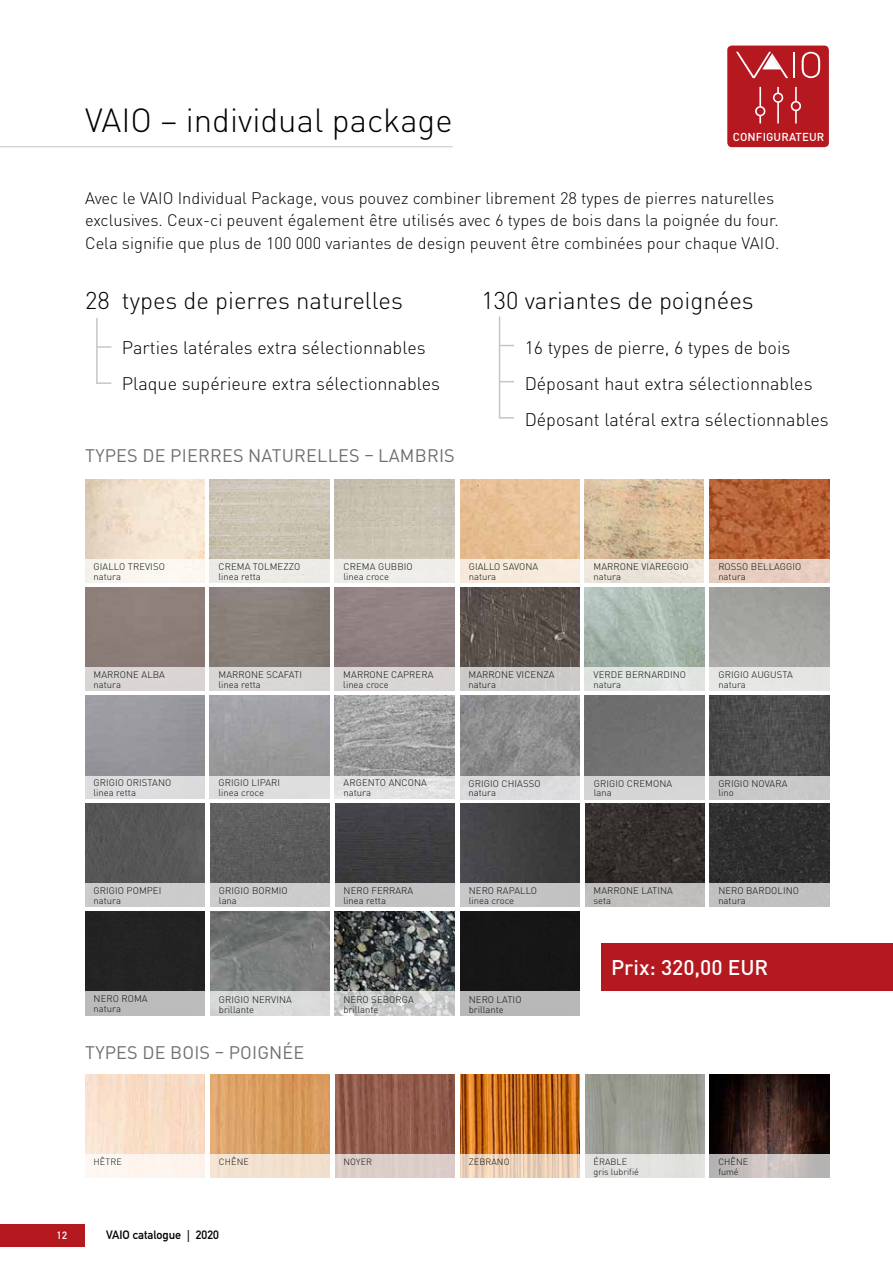
<style>
.page{position:relative;width:893px;height:1263px;background:#fff}
.page>*{position:absolute;margin:0;border:0;box-sizing:border-box;transform-origin:0 0}
.t1{font:300 33px "DINOT";color:#000}
.t2{font:300 24px "DINOT";color:#000}
.t3{font:500 21px "DINOT";color:#fff}
.t4{font:300 18px/36px "DINOT";color:#000}
.t5{font:18px "DINOT";letter-spacing:.01em;color:#706f6f}
.t6{font:300 16.5px/22.4px "DINOT";color:#000}
.t7{font:12px "DIN Mittelschrift Std";color:#000}
.t8{font:500 11.4px "DINOT";letter-spacing:.01em;color:#fff}
.t9{font:10.5px "DIN Mittelschrift Std";color:#fff}
.t10{font:300 9.45px/9.8px "DINOT";letter-spacing:.01em;color:#07110c}
.t11{font:300 9px/9.8px "DINOT";letter-spacing:.01em;color:#07110c}
</style>
<div class="page">
<div style="left:0;top:1225px;width:85px;height:22px;background:#b41920"></div>
<div style="left:85px;top:911px;width:119px;height:80px;background:#232323"></div>
<img style="left:210px;top:911px;width:119px;height:80px">
<img style="left:335px;top:911px;width:119px;height:80px">
<div style="left:460px;top:911px;width:119px;height:80px;background:#161616"></div>
<img style="left:210px;top:803px;width:120px;height:80px">
<div style="left:85px;top:803px;width:119px;height:80px;background:#575757"></div>
<img style="left:710px;top:803px;width:119px;height:80px">
<img style="left:585px;top:803px;width:119px;height:80px">
<img style="left:335px;top:803px;width:119px;height:80px">
<img style="left:460px;top:803px;width:120px;height:80px">
<img style="left:335px;top:695px;width:119px;height:81px">
<div style="left:585px;top:696px;width:119px;height:80px;background:#707070"></div>
<img style="left:710px;top:696px;width:119px;height:80px">
<img style="left:460px;top:696px;width:119px;height:80px">
<img style="left:460px;top:479px;width:119px;height:80px">
<img style="left:584px;top:479px;width:120px;height:80px">
<img style="left:85px;top:479px;width:119px;height:80px">
<img style="left:210px;top:479px;width:119px;height:80px">
<img style="left:335px;top:479px;width:119px;height:80px">
<img style="left:709px;top:479px;width:120px;height:80px">
<img style="left:460px;top:587px;width:119px;height:80px">
<img style="left:210px;top:587px;width:119px;height:80px">
<img style="left:585px;top:587px;width:119px;height:80px">
<div style="left:601px;top:943px;width:292px;height:48px;background:#b41920"></div>
<img style="left:335px;top:1074px;width:119px;height:80px">
<img style="left:710px;top:1074px;width:119px;height:80px">
<img style="left:85px;top:1074px;width:119px;height:80px">
<img style="left:460px;top:1074px;width:120px;height:80px">
<img style="left:210px;top:1074px;width:120px;height:80px">
<img style="left:585px;top:1074px;width:119px;height:80px">
<div style="left:85px;top:883px;width:744px;height:24px;background:#c3c3c3"></div>
<svg style="left:85px;top:776px;width:744px;height:23px;background:#d9d9da"></svg>
<svg style="left:85px;top:667px;width:744px;height:24px;background:#dbd9d8"></svg>
<svg style="left:85px;top:559px;width:744px;height:24px;background:#f0e7de"></svg>
<svg style="left:85px;top:1154px;width:744px;height:24px;background:#e5d9d0"></svg>
<svg style="left:85px;top:991px;width:494px;height:24px;background:#c7c8c8"></svg>
<hr style="left:96px;top:318px;width:2px;height:66px;background:#c6c6c6">
<hr style="left:499px;top:316px;width:1px;height:103px;background:#c6c6c6">
<svg style="left:98px;top:346px;width:13px;height:2px"></svg>
<svg style="left:500px;top:345px;width:14px;height:1px"></svg>
<svg style="left:500px;top:417px;width:14px;height:2px"></svg>
<svg style="left:98px;top:382px;width:13px;height:2px"></svg>
<svg style="left:500px;top:381px;width:14px;height:1px"></svg>
<hr style="left:0;top:146px;width:453px;height:1px;background:#c6c6c6">
<div style="left:728px;top:46px;width:101px;height:101px;background:#b5181f;border-radius:5px"></div>
<svg style="left:802px;top:52px;width:18px;height:26px"></svg>
<svg style="left:736px;top:52px;width:59px;height:26px"></svg>
<hr style="left:759px;top:87px;width:2px;height:36px;background:#fff">
<hr style="left:777px;top:87px;width:2px;height:36px;background:#fff">
<hr style="left:795px;top:87px;width:2px;height:36px;background:#fff">
<div style="left:756px;top:107px;width:9px;height:9px;background:#b5181f;border-radius:50%"></div>
<div style="left:755px;top:106px;width:10px;height:10px;border:2px solid #fff;border-radius:50%"></div>
<div style="left:774px;top:93px;width:8px;height:9px;background:#b5181f;border-radius:50%"></div>
<div style="left:773px;top:93px;width:10px;height:10px;border:2px solid #fff;border-radius:50%"></div>
<div style="left:792px;top:102px;width:8px;height:8px;background:#b5181f;border-radius:50%"></div>
<div style="left:791px;top:101px;width:10px;height:10px;border:2px solid #fff;border-radius:50%"></div>
<h1 class="t1" style="left:85px;top:99px;width:369px">VAIO – individual package</h1>
<p class="t8" style="left:733px;top:130px;width:93px">CONFIGURATEUR</p>
<p class="t6" style="left:85px;top:187px;width:696px">Avec le VAIO Individual Package, vous pouvez combiner librement 28 types de pierres naturelles exclusives. Ceux-ci peuvent également être utilisés avec 6 types de bois dans la poignée du four.<br>Cela signifie que plus de 100 000 variantes de design peuvent être combinées pour chaque VAIO.</p>
<h2 class="t2" style="left:85px;top:285px;width:319px">28 types de pierres naturelles</h2>
<h3 class="t4" style="left:122px;top:329px;width:320px">Parties latérales extra sélectionnables<br>Plaque supérieure extra sélectionnables</h3>
<h3 class="t5" style="left:85px;top:444px;width:371px">TYPES DE PIERRES NATURELLES – LAMBRIS</h3>
<h2 class="t2" style="left:482px;top:285px;width:274px">130 variantes de poignées</h2>
<h3 class="t4" style="left:525px;top:329px;width:306px">16 types de pierre, 6 types de bois<br>Déposant haut extra sélectionnables<br>Déposant latéral extra sélectionnables</h3>
<p class="t10" style="left:94px;top:562px;width:73px">GIALLO TREVISO natura</p>
<p class="t10" style="left:218px;top:562px;width:83px">CREMA TOLMEZZO linea retta</p>
<p class="t10" style="left:344px;top:562px;width:71px">CREMA GUBBIO linea croce</p>
<p class="t10" style="left:469px;top:562px;width:71px">GIALLO SAVONA natura</p>
<p class="t10" style="left:593px;top:562px;width:97px">MARRONE VIAREGGIO natura</p>
<p class="t10" style="left:718px;top:562px;width:85px">ROSSO BELLAGGIO natura</p>
<p class="t10" style="left:94px;top:670px;width:73px">MARRONE ALBA natura</p>
<p class="t10" style="left:218px;top:670px;width:85px">MARRONE SCAFATI linea retta</p>
<p class="t10" style="left:343px;top:670px;width:92px">MARRONE CAPRERA linea croce</p>
<p class="t10" style="left:593px;top:670px;width:94px">VERDE BERNARDINO natura</p>
<p class="t10" style="left:468px;top:670px;width:88px">MARRONE VICENZA natura</p>
<p class="t10" style="left:718px;top:670px;width:76px">GRIGIO AUGUSTA natura</p>
<p class="t10" style="left:94px;top:778px;width:79px">GRIGIO ORISTANO linea retta</p>
<p class="t10" style="left:344px;top:778px;width:85px">ARGENTO ANCONA natura</p>
<p class="t10" style="left:218px;top:778px;width:63px">GRIGIO LIPARI linea croce</p>
<p class="t10" style="left:594px;top:778px;width:80px">GRIGIO CREMONA lana</p>
<p class="t10" style="left:468px;top:778px;width:74px">GRIGIO CHIASSO natura</p>
<p class="t10" style="left:718px;top:778px;width:71px">GRIGIO NOVARA lino</p>
<p class="t10" style="left:94px;top:886px;width:69px">GRIGIO POMPEI natura</p>
<p class="t10" style="left:593px;top:886px;width:81px">MARRONE LATINA seta</p>
<p class="t10" style="left:344px;top:886px;width:71px">NERO FERRARA linea retta</p>
<p class="t10" style="left:469px;top:886px;width:70px">NERO RAPALLO linea croce</p>
<p class="t10" style="left:219px;top:886px;width:70px">GRIGIO BORMIO lana</p>
<p class="t10" style="left:718px;top:886px;width:82px">NERO BARDOLINO natura</p>
<h3 class="t3" style="left:611px;top:954px;width:159px">Prix: 320,00 EUR</h3>
<p class="t10" style="left:94px;top:994px;width:56px">NERO ROMA natura</p>
<p class="t10" style="left:219px;top:995px;width:74px">GRIGIO NERVINA brillante</p>
<p class="t10" style="left:343px;top:995px;width:72px">NERO SEBORGA brillante</p>
<p class="t10" style="left:469px;top:995px;width:54px">NERO LATIO brillante</p>
<h3 class="t5" style="left:85px;top:1041px;width:221px">TYPES DE BOIS – POIGNÉE</h3>
<p class="t11" style="left:94px;top:1157px;width:30px">HÊTRE</p>
<p class="t11" style="left:344px;top:1157px;width:30px">NOYER</p>
<p class="t11" style="left:593px;top:1156px;width:47px">ÉRABLE gris lubrifié</p>
<p class="t11" style="left:219px;top:1157px;width:31px">CHÊNE</p>
<p class="t11" style="left:469px;top:1157px;width:42px">ZEBRANO</p>
<p class="t11" style="left:718px;top:1156px;width:31px">CHÊNE fumé</p>
<p class="t9" style="left:57px;top:1229px;width:12px">12</p>
<p class="t7" style="left:106px;top:1228px;width:114px">VAIO catalogue | 2020</p>
</div>
